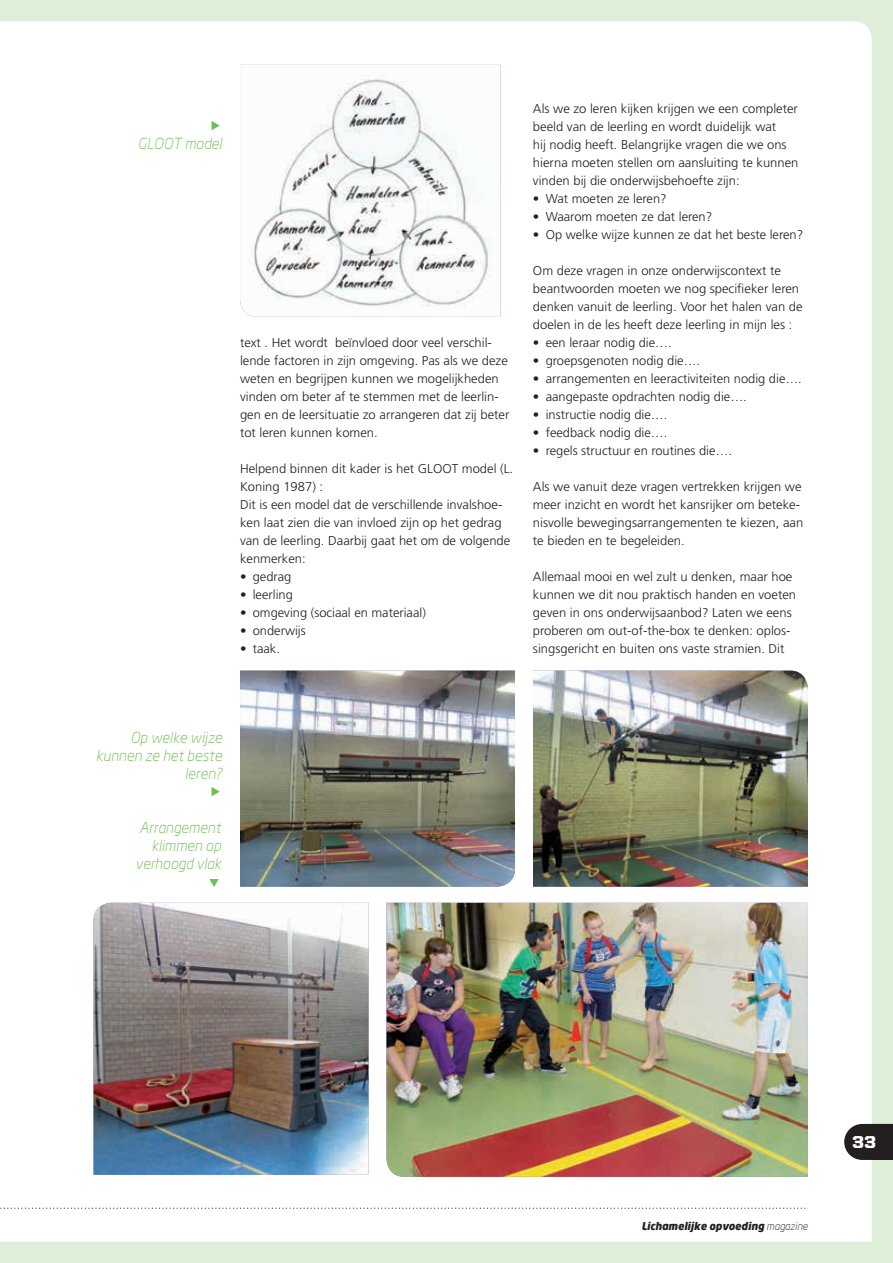
<style>
.page{position:relative;width:893px;height:1263px;background:#dfeed8}
.page>*{position:absolute;margin:0;border:0;box-sizing:border-box;transform-origin:0 0}
.t1{font:900 17.25px "United Sans Reg";color:#fff}
.t2{font:italic 300 15px/18px "Neo Sans";color:#6fbf54;text-align:right}
.t3{font:300 12.75px/18px "Frutiger LT Std";color:#231f20}
.t4{font:italic 900 10.5px "Neo Sans";color:#231f20}
.s1{font-weight:300}
</style>
<div class="page">
<div style="left:0;top:21px;width:872px;height:1221px;background:#fff"></div>
<img style="left:240px;top:65px;width:261px;height:252px">
<img style="left:533px;top:671px;width:275px;height:216px">
<img style="left:386px;top:903px;width:422px;height:274px">
<img style="left:94px;top:903px;width:274px;height:272px">
<img style="left:240px;top:671px;width:275px;height:216px">
<svg style="left:844px;top:1124px;width:49px;height:36px;background:#353132"></svg>
<svg style="left:0;top:1207px;width:808px;height:2px;background:#e0e0e0"></svg>
<svg style="left:212px;top:120px;width:8px;height:10px"></svg>
<svg style="left:212px;top:786px;width:8px;height:10px"></svg>
<svg style="left:210px;top:878px;width:9px;height:9px"></svg>
<p class="t2" style="left:138px;top:134px;width:86px">GLOOT model</p>
<p class="t3" style="left:240px;top:333px;width:271px">text . Het wordt beïnvloed door veel verschil&shy;lende factoren in zijn omgeving. Pas als we deze weten en begrijpen kunnen we mogelijkheden vinden om beter af te stemmen met de leerlin&shy;gen en de leersituatie zo arrangeren dat zij beter tot leren kunnen komen.</p>
<p class="t3" style="left:240px;top:459px;width:275px">Helpend binnen dit kader is het GLOOT model (L.<br>Koning 1987) :<br>Dit is een model dat de verschillende invalshoe&shy;ken laat zien die van invloed zijn op het gedrag van de leerling. Daarbij gaat het om de volgende kenmerken:</p>
<p class="t3" style="left:240px;top:567px;width:53px">• gedrag</p>
<p class="t3" style="left:240px;top:585px;width:54px">• leerling</p>
<p class="t3" style="left:240px;top:603px;width:187px">• omgeving (sociaal en materiaal)</p>
<p class="t3" style="left:240px;top:621px;width:67px">• onderwijs</p>
<p class="t3" style="left:240px;top:639px;width:41px">• taak.</p>
<p class="t3" style="left:533px;top:99px;width:267px">Als we zo leren kijken krijgen we een completer beeld van de leerling en wordt duidelijk wat<br>hij nodig heeft. Belangrijke vragen die we ons hierna moeten stellen om aansluiting te kunnen vinden bij die onderwijsbehoefte zijn:</p>
<p class="t3" style="left:533px;top:189px;width:135px">• Wat moeten ze leren?</p>
<p class="t3" style="left:533px;top:207px;width:181px">• Waarom moeten ze dat leren?</p>
<p class="t3" style="left:533px;top:225px;width:272px">• Op welke wijze kunnen ze dat het beste leren?</p>
<p class="t3" style="left:533px;top:261px;width:271px">Om deze vragen in onze onderwijscontext te beantwoorden moeten we nog specifieker leren denken vanuit de leerling. Voor het halen van de doelen in de les heeft deze leerling in mijn les :</p>
<p class="t3" style="left:533px;top:333px;width:140px">• een leraar nodig die….</p>
<p class="t3" style="left:533px;top:351px;width:169px">• groepsgenoten nodig die….</p>
<p class="t3" style="left:533px;top:369px;width:270px">• arrangementen en leeractiviteiten nodig die….</p>
<p class="t3" style="left:533px;top:387px;width:215px">• aangepaste opdrachten nodig die….</p>
<p class="t3" style="left:533px;top:405px;width:136px">• instructie nodig die….</p>
<p class="t3" style="left:533px;top:423px;width:136px">• feedback nodig die….</p>
<p class="t3" style="left:533px;top:441px;width:201px">• regels structuur en routines die….</p>
<p class="t3" style="left:533px;top:477px;width:272px">Als we vanuit deze vragen vertrekken krijgen we meer inzicht en wordt het kansrijker om beteke&shy;nisvolle bewegingsarrangementen te kiezen, aan te bieden en te begeleiden.</p>
<p class="t3" style="left:533px;top:567px;width:265px">Allemaal mooi en wel zult u denken, maar hoe kunnen we dit nou praktisch handen en voeten geven in ons onderwijsaanbod? Laten we eens proberen om out-of-the-box te denken: oplos&shy;singsgericht en buiten ons vaste stramien. Dit</p>
<p class="t2" style="left:96px;top:728px;width:127px">Op welke wijze kunnen ze het beste leren?</p>
<p class="t2" style="left:135px;top:818px;width:87px">Arrangement klimmen op verhoogd vlak</p>
<p class="t4" style="left:641px;top:1219px;width:168px">Lichamelijke opvoeding <span class="s1">magazine</span></p>
<h1 class="t1" style="left:852px;top:1133px;width:25px">33</h1>
</div>
